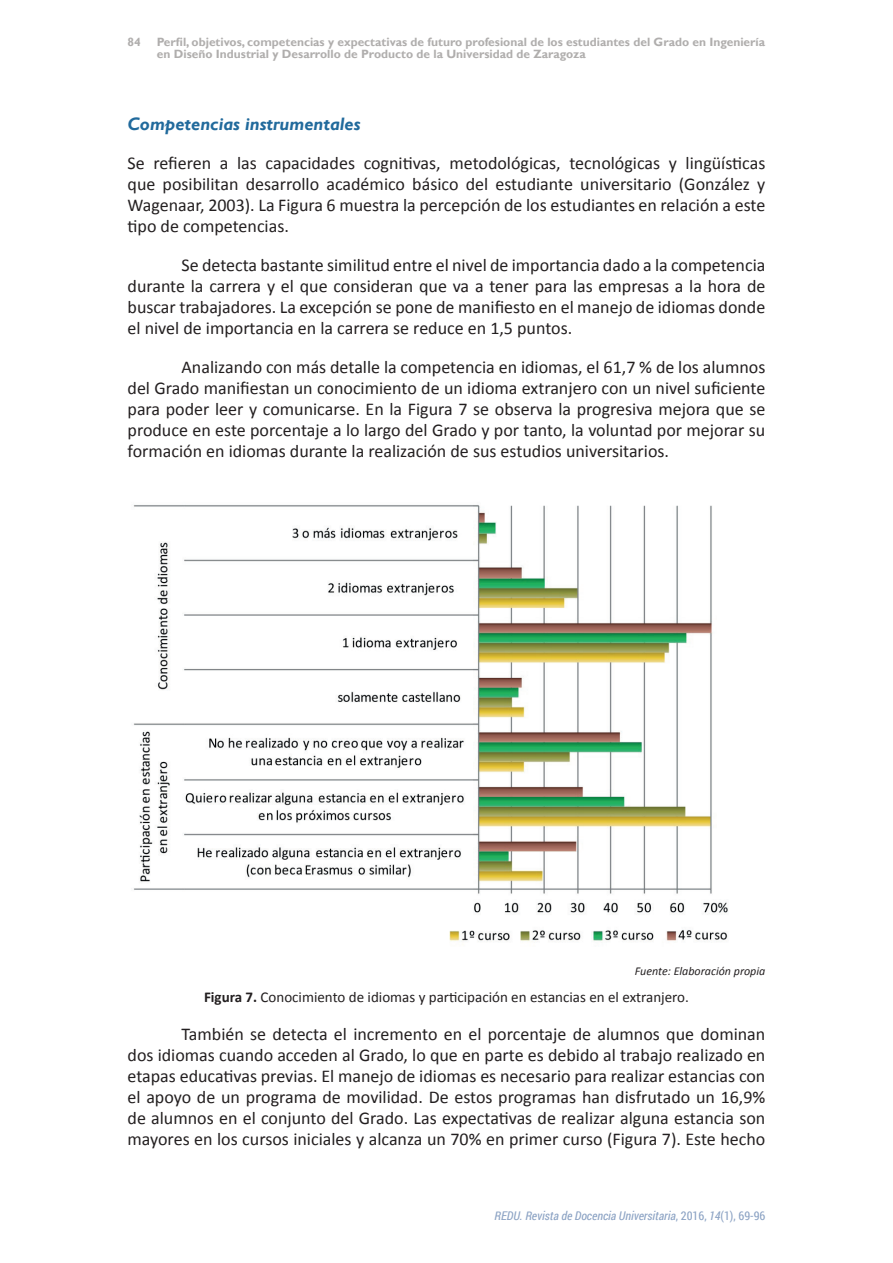
<style>
.page{position:relative;width:893px;height:1263px;background:#fff}
.page>*{position:absolute;margin:0;border:0;box-sizing:border-box;transform-origin:0 0}
.REDU_TXTGRAL{font:18px/21px "Calibri";color:#231f20;text-align:justify}
.REDU_TXTGRAL_1P{font:18px/21px "Calibri";color:#231f20;text-align:justify}
.REDU_TIT3{font:italic 700 18px "Gill Sans";color:#216a9c}
.REDU_TIT_TABLA{font:15px "Calibri";color:#231f20}
.t1{font:700 12px/12px "Gill Sans";color:#b0aead}
.t2{font:italic 12px "Roboto Condensed";color:#8ca3c4}
.REDU_FUENTE_TABLA{font:italic 12px "Calibri";color:#231f20}
.s1{font-weight:700}
.s2{font-style:normal}
</style>
<div class="page">
<img style="left:133px;top:504px;width:595px;height:438px">
<p class="t1" style="left:128px;top:36px;width:15px">84</p>
<p class="t1" style="left:157px;top:36px;width:610px">Perfil, objetivos, competencias y expectativas de futuro profesional de los estudiantes del Grado en Ingeniería en Diseño Industrial y Desarrollo de Producto de la Universidad de Zaragoza</p>
<p class="REDU_TIT3" style="left:128px;top:114px;width:234px">Competencias instrumentales</p>
<p class="REDU_TXTGRAL_1P" style="left:128px;top:153px;width:639px">Se refieren a las capacidades cognitivas, metodológicas, tecnológicas y lingüísticas que posibilitan desarrollo académico básico del estudiante universitario (González y Wagenaar, 2003). La Figura 6 muestra la percepción de los estudiantes en relación a este tipo de competencias.</p>
<p class="REDU_TXTGRAL" style="left:128px;top:255px;width:639px;text-indent:54px">Se detecta bastante similitud entre el nivel de importancia dado a la competencia durante la carrera y el que consideran que va a tener para las empresas a la hora de buscar trabajadores. La excepción se pone de manifiesto en el manejo de idiomas donde el nivel de importancia en la carrera se reduce en 1,5 puntos.</p>
<p class="REDU_TXTGRAL" style="left:128px;top:357px;width:639px;text-indent:54px">Analizando con más detalle la competencia en idiomas, el 61,7 % de los alumnos del Grado manifiestan un conocimiento de un idioma extranjero con un nivel suficiente para poder leer y comunicarse. En la Figura 7 se observa la progresiva mejora que se produce en este porcentaje a lo largo del Grado y por tanto, la voluntad por mejorar su formación en idiomas durante la realización de sus estudios universitarios.</p>
<p class="REDU_FUENTE_TABLA" style="left:635px;top:963px;width:132px">Fuente: Elaboración propia</p>
<p class="REDU_TIT_TABLA" style="left:204px;top:987px;width:486px"><span class="s1">Figura 7.</span> Conocimiento de idiomas y participación en estancias en el extranjero.</p>
<p class="REDU_TXTGRAL" style="left:128px;top:1024px;width:639px;text-indent:54px">También se detecta el incremento en el porcentaje de alumnos que dominan dos idiomas cuando acceden al Grado, lo que en parte es debido al trabajo realizado en etapas educativas previas. El manejo de idiomas es necesario para realizar estancias con el apoyo de un programa de movilidad. De estos programas han disfrutado un 16,9% de alumnos en el conjunto del Grado. Las expectativas de realizar alguna estancia son mayores en los cursos iniciales y alcanza un 70% en primer curso (Figura 7). Este hecho</p>
<p class="t2" style="left:495px;top:1207px;width:272px">REDU. Revista de Docencia Universitaria<span class="s2">, 2016,</span> 14<span class="s2">(1), 69-96</span></p>
</div>
